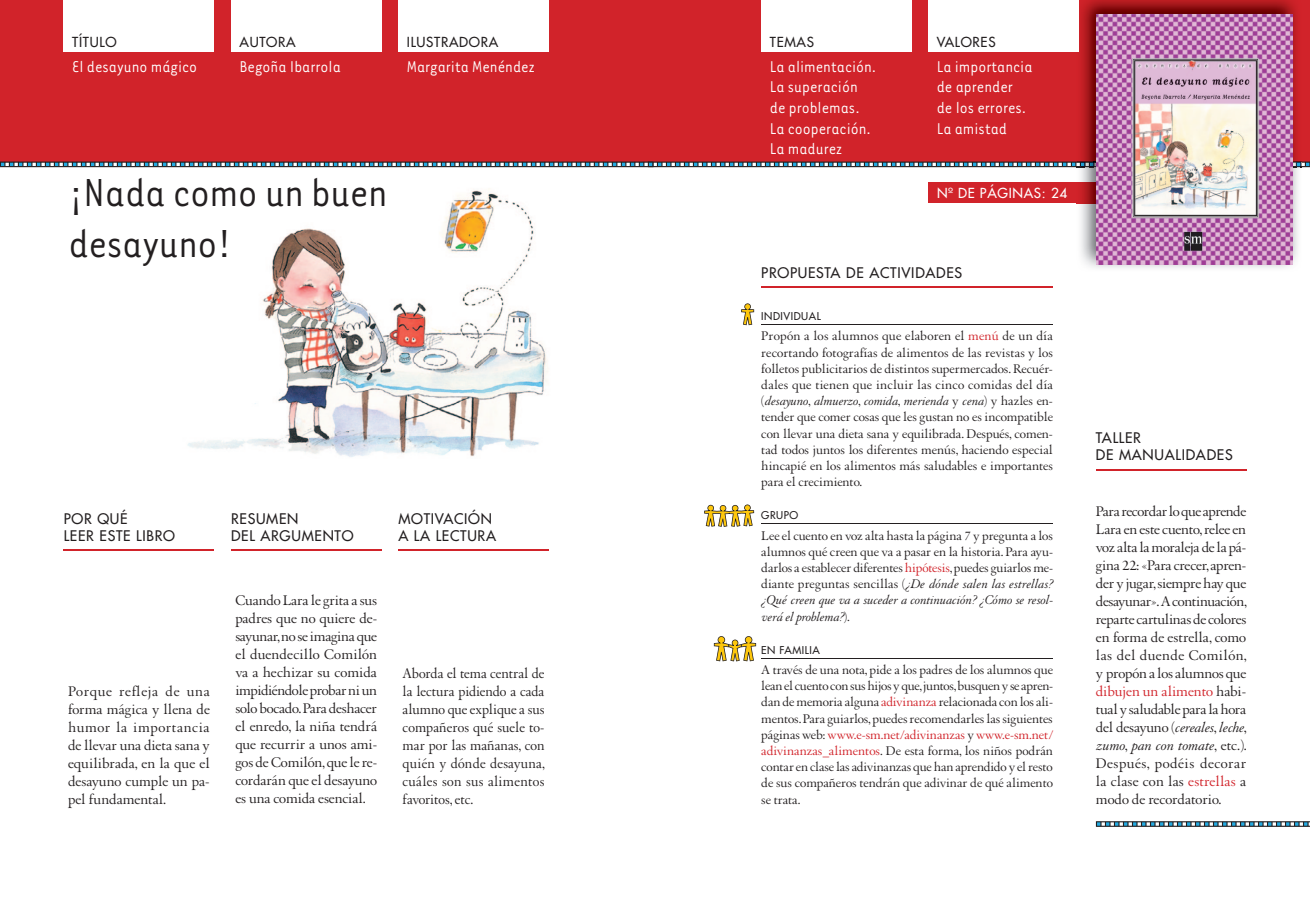
<style>
.page{position:relative;width:1310px;height:910px;background:#fff}
.page>*{position:absolute;margin:0;border:0;box-sizing:border-box;transform-origin:0 0}
.t1{font:45px/51px "Tarzana Narrow";letter-spacing:-.01em;color:#231f20}
.t2{font:18px/20.7px "Tarzana Narrow";color:#fff}
.t3{font:15px/18px "Augereau";color:#231f20;text-align:justify}
.t4{font:15px/18px "Augereau";color:#231f20;text-align:justify;scale:.95 1}
.t5{font:14.25px/17.1px "Futura";letter-spacing:.05em;color:#231f20}
.t6{font:13.5px/16.2px "Augereau";color:#231f20;text-align:justify}
.t7{font:13.5px "Futura";letter-spacing:.05em;color:#231f20}
.t8{font:13.5px "Futura";letter-spacing:.05em;color:#fff}
.t9{font:10.5px "Futura";letter-spacing:.05em;color:#231f20}
.s1{color:#d1232a}
.s2{font-style:italic}
</style>
<div class="page">
<div style="left:0;top:0;width:1310px;height:163px;background:#d1232a"></div>
<img style="left:188px;top:188px;width:360px;height:269px">
<svg style="left:1096px;top:821px;width:214px;height:6px"></svg>
<div style="left:928px;top:183px;width:178px;height:20px;background:#d1232a"></div>
<hr style="left:1096px;top:469px;width:150px;height:1px;background:#d1232a">
<svg style="left:714px;top:636px;width:42px;height:25px"></svg>
<svg style="left:741px;top:303px;width:13px;height:22px"></svg>
<svg style="left:704px;top:504px;width:50px;height:23px"></svg>
<hr style="left:761px;top:324px;width:292px;height:1px;background:#231f20">
<hr style="left:761px;top:523px;width:292px;height:1px;background:#231f20">
<hr style="left:761px;top:658px;width:292px;height:1px;background:#231f20">
<div style="left:64px;top:0;width:150px;height:51px;background:#fff"></div>
<div style="left:231px;top:0;width:150px;height:51px;background:#fff"></div>
<div style="left:398px;top:0;width:151px;height:51px;background:#fff"></div>
<div style="left:761px;top:0;width:150px;height:51px;background:#fff"></div>
<img style="left:1077px;top:168px;width:221px;height:100px">
<img style="left:1077px;top:0;width:224px;height:162px">
<svg style="left:0;top:162px;width:1310px;height:6px;background:#6f8893"></svg>
<img style="left:1077px;top:183px;width:19px;height:20px">
<img style="left:1096px;top:15px;width:196px;height:249px">
<hr style="left:761px;top:287px;width:292px;height:1px;background:#d1232a">
<hr style="left:64px;top:549px;width:150px;height:2px;background:#d1232a">
<hr style="left:231px;top:549px;width:150px;height:2px;background:#d1232a">
<hr style="left:398px;top:549px;width:151px;height:2px;background:#d1232a">
<div style="left:928px;top:0;width:150px;height:51px;background:#fff"></div>
<p class="t7" style="left:72px;top:33px;width:46px">TÍTULO</p>
<p class="t7" style="left:240px;top:33px;width:58px">AUTORA</p>
<p class="t7" style="left:407px;top:33px;width:93px">ILUSTRADORA</p>
<p class="t7" style="left:770px;top:33px;width:46px">TEMAS</p>
<h2 class="t2" style="left:72px;top:55px;width:126px">El desayuno mágico</h2>
<h2 class="t2" style="left:240px;top:55px;width:103px">Begoña Ibarrola</h2>
<h2 class="t2" style="left:407px;top:55px;width:129px">Margarita Menéndez</h2>
<h2 class="t2" style="left:770px;top:55px;width:108px">La alimentación.<br>La superación de problemas.<br>La cooperación.<br>La madurez</h2>
<p class="t7" style="left:936px;top:33px;width:60px">VALORES</p>
<h2 class="t2" style="left:936px;top:55px;width:97px">La importancia de aprender de los errores.<br>La amistad</h2>
<h1 class="t1" style="left:68px;top:165px;width:321px">¡Nada como un buen desayuno!</h1>
<p class="t5" style="left:64px;top:510px;width:113px">POR QUÉ<br>LEER ESTE LIBRO</p>
<p class="t5" style="left:231px;top:510px;width:124px">RESUMEN<br>DEL ARGUMENTO</p>
<p class="t5" style="left:398px;top:510px;width:99px">MOTIVACIÓN<br>A LA LECTURA</p>
<p class="t3" style="left:68px;top:682px;width:143px">Porque refleja de una forma mágica y llena de humor la importancia de llevar una dieta sana y equilibrada, en la que el desayuno cumple un pa&shy;pel fundamental.</p>
<p class="t3" style="left:235px;top:591px;width:143px">Cuando Lara le grita a sus padres que no quiere de&shy;sayunar, no se imagina que el duendecillo Comilón va a hechizar su comida impidiéndole probar ni un solo bocado. Para deshacer el enredo, la niña tendrá que recurrir a unos ami&shy;gos de Comilón, que le re&shy;cordarán que el desayuno es una comida esencial.</p>
<p class="t4" style="left:403px;top:664px;width:151px">Aborda el tema central de la lectura pidiendo a cada alumno que explique a sus compañeros qué suele to&shy;mar por las mañanas, con quién y dónde desayuna, cuáles son sus alimentos favoritos, etc.</p>
<p class="t8" style="left:937px;top:184px;width:132px">Nº DE PÁGINAS: 24</p>
<p class="t5" style="left:761px;top:264px;width:202px">PROPUESTA DE ACTIVIDADES</p>
<p class="t9" style="left:761px;top:309px;width:61px">INDIVIDUAL</p>
<p class="t6" style="left:761px;top:328px;width:293px">Propón a los alumnos que elaboren el <span class="s1">menú</span> de un día recortando fotografías de alimentos de las revistas y los folletos publicitarios de distintos supermercados. Recuér&shy;dales que tienen que incluir las cinco comidas del día (<span class="s2">desayuno</span>, <span class="s2">almuerzo</span>, <span class="s2">comida</span>, <span class="s2">merienda</span> y <span class="s2">cena</span>) y hazles en&shy;tender que comer cosas que les gustan no es incompatible con llevar una dieta sana y equilibrada. Después, comen&shy;tad todos juntos los diferentes menús, haciendo especial hincapié en los alimentos más saludables e importantes para el crecimiento.</p>
<p class="t9" style="left:761px;top:508px;width:38px">GRUPO</p>
<p class="t6" style="left:761px;top:527px;width:293px">Lee el cuento en voz alta hasta la página 7 y pregunta a los alumnos qué creen que va a pasar en la historia. Para ayu&shy;darlos a establecer diferentes <span class="s1">hipótesis</span>, puedes guiarlos me&shy;diante preguntas sencillas (<span class="s2">¿De dónde salen las estrellas? ¿Qué creen que va a suceder a continuación? ¿Cómo se resol&shy;verá el problema?</span>).</p>
<p class="t9" style="left:761px;top:643px;width:60px">EN FAMILIA</p>
<p class="t6" style="left:761px;top:662px;width:293px">A través de una nota, pide a los padres de los alumnos que lean el cuento con sus hijos y que, juntos, busquen y se apren&shy;dan de memoria alguna <span class="s1">adivinanza</span> relacionada con los ali&shy;mentos. Para guiarlos, puedes recomendarles las siguientes páginas web: <span class="s1">www.e-sm.net/adivinanzas</span> y <span class="s1">www.e-sm.net/ adivinanzas_alimentos</span>. De esta forma, los niños podrán contar en clase las adivinanzas que han aprendido y el resto de sus compañeros tendrán que adivinar de qué alimento se trata.</p>
<p class="t5" style="left:1096px;top:429px;width:138px">TALLER<br>DE MANUALIDADES</p>
<p class="t3" style="left:1096px;top:502px;width:153px">Para recordar lo que aprende Lara en este cuento, relee en voz alta la moraleja de la pá&shy;gina 22: «Para crecer, apren&shy;der y jugar, siempre hay que desayunar». A continuación, reparte cartulinas de colores en forma de estrella, como las del duende Comilón, y propón a los alumnos que <span class="s1">dibujen un alimento</span> habi&shy;tual y saludable para la hora del desayuno (<span class="s2">cereales</span>, <span class="s2">leche</span>, <span class="s2">zumo</span>, <span class="s2">pan con tomate</span>, etc.).<br>Después, podéis decorar la clase con las <span class="s1">estrellas</span> a modo de recordatorio.</p>
</div>
